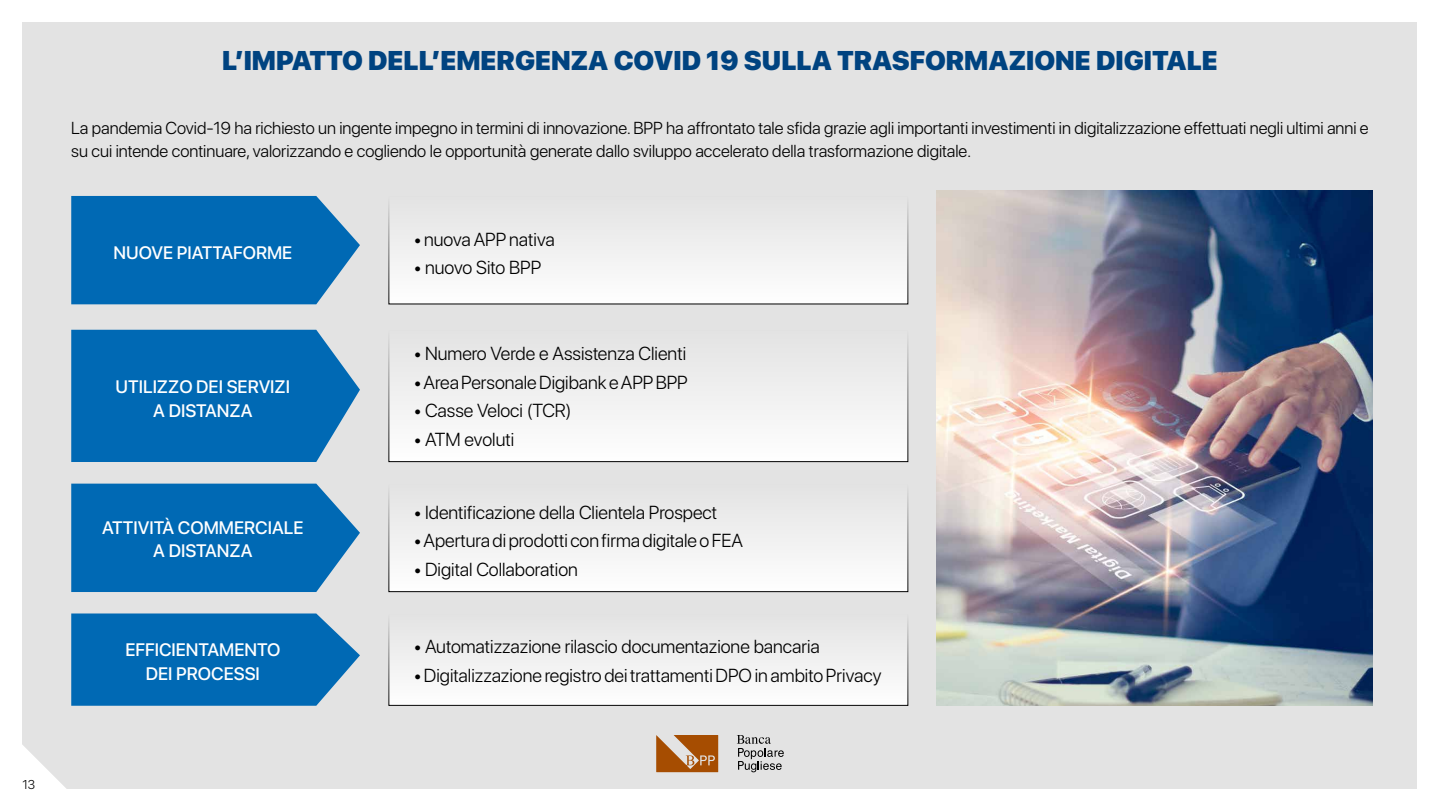
<style>
.page{position:relative;width:1440px;height:810px;background:#fff}
.page>*{position:absolute;margin:0;border:0;box-sizing:border-box;transform-origin:0 0}
.t1{font:900 27px "SF Pro Display";color:#004380}
.t2{font:300 18.75px "SF Pro Display";color:#000}
.t3{font:500 18px/24px "SF Pro Display";color:#fff;text-align:center}
.t4{font:300 17.25px/24px "SF Pro Display";color:#000}
.t5{font:300 12.75px "SF Pro Display";color:#000}
</style>
<div class="page">
<div style="left:22px;top:22px;width:1396px;height:767px;background:#e3e3e3"></div>
<svg style="left:656px;top:735px;width:62px;height:37px"></svg>
<svg style="left:737px;top:735px;width:47px;height:37px"></svg>
<svg style="left:22px;top:745px;width:44px;height:44px"></svg>
<div style="left:389px;top:196px;width:519px;height:108px;background:linear-gradient(to right,#f1f1f1,#f1f1f1)"></div>
<div style="left:389px;top:330px;width:519px;height:132px;background:linear-gradient(to right,#f0f0f0,#f0f0f0)"></div>
<div style="left:388px;top:330px;width:520px;height:132px;border:1px solid #000"></div>
<div style="left:389px;top:484px;width:519px;height:108px;background:linear-gradient(to right,#f0f0f0,#f0f0f0)"></div>
<div style="left:388px;top:484px;width:520px;height:108px;border:1px solid #000"></div>
<div style="left:389px;top:614px;width:519px;height:91px;background:linear-gradient(to right,#f0f0f0,#f0f0f0)"></div>
<div style="left:388px;top:614px;width:520px;height:92px;border:1px solid #000"></div>
<svg style="left:71px;top:196px;width:289px;height:108px;background:#1172b7"></svg>
<svg style="left:71px;top:330px;width:289px;height:132px;background:#1172b7"></svg>
<svg style="left:71px;top:484px;width:289px;height:108px;background:#1172b7"></svg>
<svg style="left:71px;top:614px;width:289px;height:92px;background:#1172b7"></svg>
<img style="left:937px;top:190px;width:435px;height:516px">
<h1 class="t1" style="left:222px;top:41px;width:997px">L’IMPATTO DELL’EMERGENZA COVID 19 SULLA TRASFORMAZIONE DIGITALE</h1>
<p class="t4" style="left:71px;top:115px;width:1299px">La pandemia Covid-19 ha richiesto un ingente impegno in termini di innovazione. BPP ha affrontato tale sfida grazie agli importanti investimenti in digitalizzazione effettuati negli ultimi anni e su cui intende continuare, valorizzando e cogliendo le opportunità generate dallo sviluppo accelerato della trasformazione digitale.</p>
<p class="t3" style="left:113px;top:240px;width:180px">NUOVE PIATTAFORME</p>
<p class="t3" style="left:116px;top:374px;width:176px">UTILIZZO DEI SERVIZI<br>A DISTANZA</p>
<p class="t3" style="left:102px;top:515px;width:203px">ATTIVITÀ COMMERCIALE<br>A DISTANZA</p>
<p class="t3" style="left:125px;top:637px;width:156px">EFFICIENTAMENTO<br>DEI PROCESSI</p>
<p class="t2" style="left:414px;top:226px;width:142px">• nuova APP nativa</p>
<p class="t2" style="left:414px;top:254px;width:129px">• nuovo Sito BPP</p>
<p class="t2" style="left:414px;top:340px;width:274px">• Numero Verde e Assistenza Clienti</p>
<p class="t2" style="left:414px;top:369px;width:275px">• Area Personale Digibank e APP BPP</p>
<p class="t2" style="left:414px;top:397px;width:159px">• Casse Veloci (TCR)</p>
<p class="t2" style="left:414px;top:426px;width:102px">• ATM evoluti</p>
<p class="t2" style="left:414px;top:499px;width:305px">• Identificazione della Clientela Prospect</p>
<p class="t2" style="left:414px;top:528px;width:331px">• Apertura di prodotti con firma digitale o FEA</p>
<p class="t2" style="left:414px;top:556px;width:165px">• Digital Collaboration</p>
<p class="t2" style="left:414px;top:633px;width:407px">• Automatizzazione rilascio documentazione bancaria</p>
<p class="t2" style="left:414px;top:662px;width:469px">• Digitalizzazione registro dei trattamenti DPO in ambito Privacy</p>
<p class="t5" style="left:22px;top:775px;width:14px">13</p>
</div>
